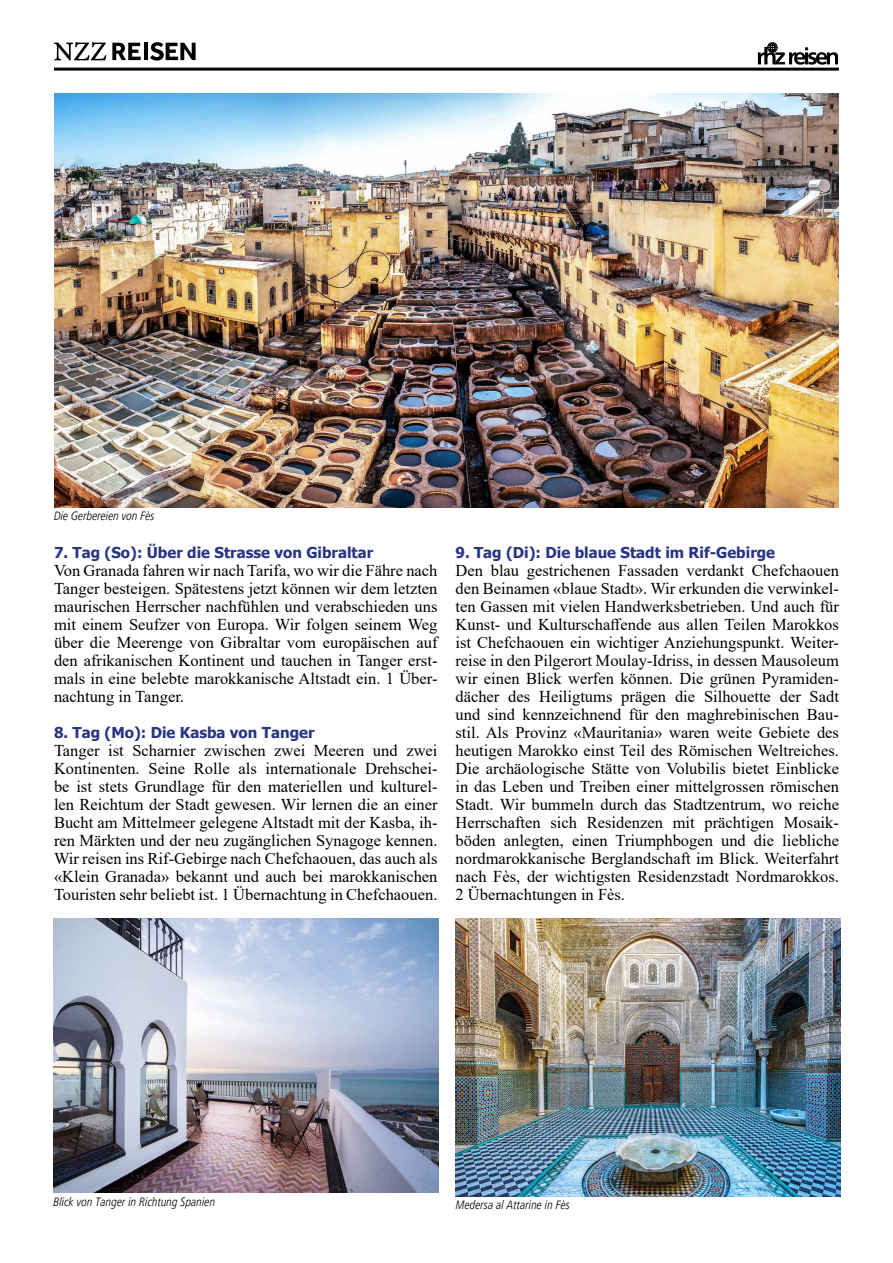
<style>
.page{position:relative;width:893px;height:1263px;background:#fff}
.page>*{position:absolute;margin:0;border:0;box-sizing:border-box;transform-origin:0 0}
.t1{font:16.5px/18px "Times New Roman";color:#000;text-align:justify}
.t2{font:700 15px "Tahoma";color:#283583}
.t3{font:italic 300 condensed 12px "Frutiger LT Pro";color:#000}
</style>
<div class="page">
<hr style="left:54px;top:68px;width:785px;height:3px;background:#000">
<svg style="left:54px;top:43px;width:52px;height:17px"></svg>
<svg style="left:112px;top:43px;width:29px;height:17px"></svg>
<hr style="left:144px;top:43px;width:4px;height:17px;background:#010202">
<svg style="left:150px;top:43px;width:46px;height:18px"></svg>
<svg style="left:758px;top:43px;width:80px;height:22px"></svg>
<img style="left:54px;top:94px;width:785px;height:413px">
<img style="left:456px;top:918px;width:384px;height:278px">
<img style="left:54px;top:918px;width:384px;height:275px">
<p class="t3" style="left:54px;top:509px;width:102px">Die Gerbereien von Fès</p>
<p class="t2" style="left:54px;top:542px;width:321px">7. Tag (So): Über die Strasse von Gibraltar</p>
<p class="t1" style="left:54px;top:561px;width:385px">Von Granada fahren wir nach Tarifa, wo wir die Fähre nach Tanger besteigen. Spätestens jetzt können wir dem letzten maurischen Herrscher nachfühlen und verabschieden uns mit einem Seufzer von Europa. Wir folgen seinem Weg über die Meerenge von Gibraltar vom europäischen auf den afrikanischen Kontinent und tauchen in Tanger erst&shy;mals in eine belebte marokkanische Altstadt ein. 1 Über&shy;nachtung in Tanger.</p>
<p class="t2" style="left:54px;top:722px;width:262px">8. Tag (Mo): Die Kasba von Tanger</p>
<p class="t1" style="left:54px;top:741px;width:385px">Tanger ist Scharnier zwischen zwei Meeren und zwei Kontinenten. Seine Rolle als internationale Drehschei&shy;be ist stets Grundlage für den materiellen und kulturel&shy;len Reichtum der Stadt gewesen. Wir lernen die an einer Bucht am Mittelmeer gelegene Altstadt mit der Kasba, ih&shy;ren Märkten und der neu zugänglichen Synagoge kennen.<br>Wir reisen ins Rif-Gebirge nach Chefchaouen, das auch als «Klein Granada» bekannt und auch bei marokkanischen Touristen sehr beliebt ist. 1 Übernachtung in Chefchaouen.</p>
<p class="t2" style="left:455px;top:542px;width:321px">9. Tag (Di): Die blaue Stadt im Rif-Gebirge</p>
<p class="t1" style="left:455px;top:561px;width:385px">Den blau gestrichenen Fassaden verdankt Chefchaouen den Beinamen «blaue Stadt». Wir erkunden die verwinkel&shy;ten Gassen mit vielen Handwerksbetrieben. Und auch für Kunst- und Kulturschaffende aus allen Teilen Marokkos ist Chefchaouen ein wichtiger Anziehungspunkt. Weiter&shy;reise in den Pilgerort Moulay-Idriss, in dessen Mausoleum wir einen Blick werfen können. Die grünen Pyramiden&shy;dächer des Heiligtums prägen die Silhouette der Sadt und sind kennzeichnend für den maghrebinischen Bau&shy;stil. Als Provinz «Mauritania» waren weite Gebiete des heutigen Marokko einst Teil des Römischen Weltreiches.<br>Die archäologische Stätte von Volubilis bietet Einblicke in das Leben und Treiben einer mittelgrossen römischen Stadt. Wir bummeln durch das Stadtzentrum, wo reiche Herrschaften sich Residenzen mit prächtigen Mosaik&shy;böden anlegten, einen Triumphbogen und die liebliche nordmarokkanische Berglandschaft im Blick. Weiterfahrt nach Fès, der wichtigsten Residenzstadt Nordmarokkos.<br>2 Übernachtungen in Fès.</p>
<p class="t3" style="left:53px;top:1195px;width:163px">Blick von Tanger in Richtung Spanien</p>
<p class="t3" style="left:456px;top:1198px;width:116px">Medersa al Attarine in Fès</p>
</div>
